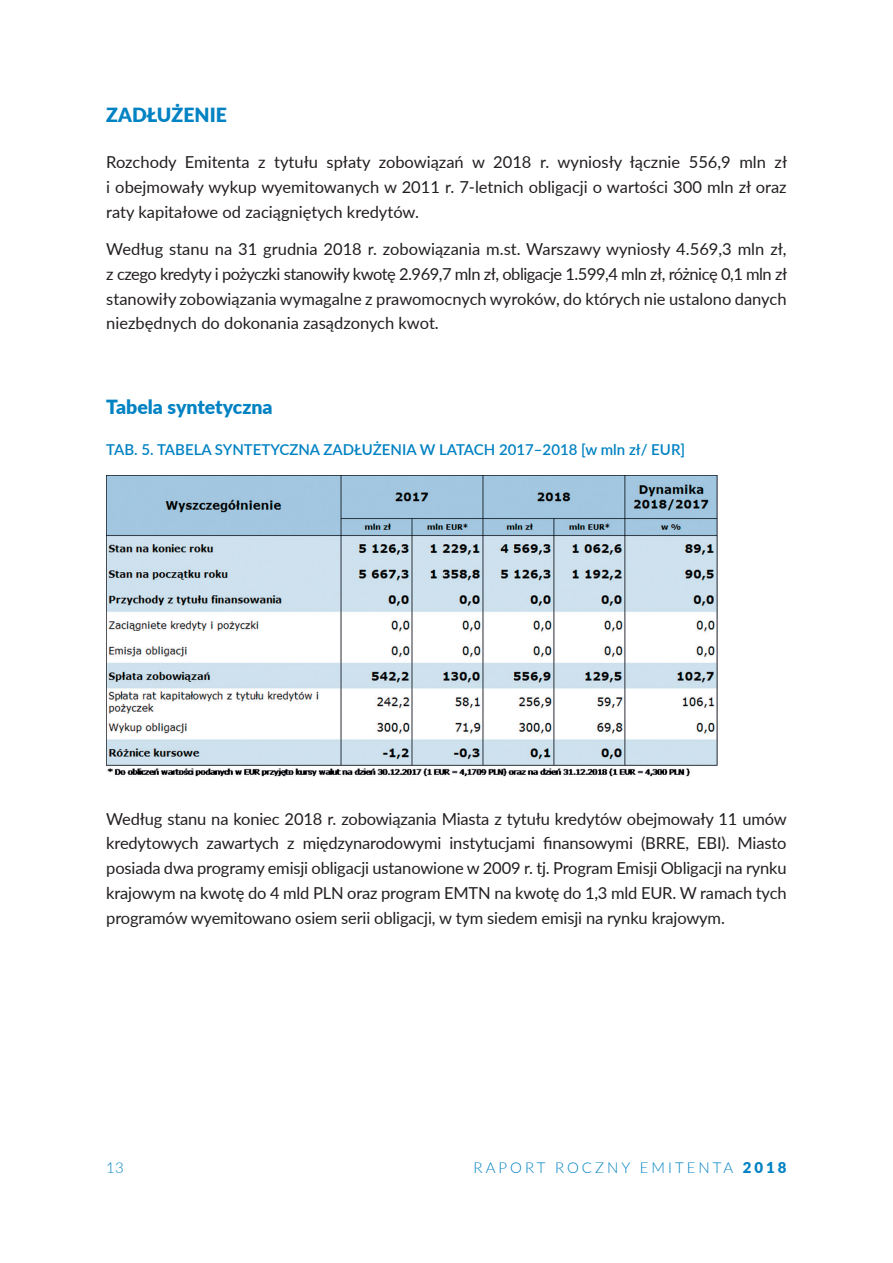
<style>
.page{position:relative;width:893px;height:1263px;background:#fff}
.page>*{position:absolute;margin:0;border:0;box-sizing:border-box;transform-origin:0 0}
.podtytuł{font:900 19.5px "Lato";color:#0082c3}
.tekst{font:16.5px/24.8px "Lato";color:#231f20;text-align:justify}
.podtytuł_2{font:600 15px "Lato";color:#0082c3}
.t1{font:300 15px "Lato";letter-spacing:.2em;color:#0082c3}
.s1{font-weight:900}
</style>
<div class="page">
<img style="left:106px;top:476px;width:612px;height:301px">
<p class="podtytuł" style="left:106px;top:100px;width:122px">ZADŁUŻENIE</p>
<p class="tekst" style="left:106px;top:149px;width:682px">Rozchody Emitenta z tytułu spłaty zobowiązań w 2018 r. wyniosły łącznie 556,9 mln zł i obejmowały wykup wyemitowanych w 2011 r. 7-letnich obligacji o wartości 300 mln zł oraz raty kapitałowe od zaciągniętych kredytów.</p>
<p class="tekst" style="left:106px;top:236px;width:682px">Według stanu na 31 grudnia 2018 r. zobowiązania m.st. Warszawy wyniosły 4.569,3 mln zł, z czego kredyty i pożyczki stanowiły kwotę 2.969,7 mln zł, obligacje 1.599,4 mln zł, różnicę 0,1 mln zł stanowiły zobowiązania wymagalne z prawomocnych wyroków, do których nie ustalono danych niezbędnych do dokonania zasądzonych kwot.</p>
<p class="podtytuł" style="left:106px;top:392px;width:168px">Tabela syntetyczna</p>
<p class="podtytuł_2" style="left:106px;top:438px;width:580px">TAB. 5. TABELA SYNTETYCZNA ZADŁUŻENIA W LATACH 2017–2018 [w mln zł/ EUR]</p>
<p class="tekst" style="left:106px;top:805px;width:682px">Według stanu na koniec 2018 r. zobowiązania Miasta z tytułu kredytów obejmowały 11 umów kredytowych zawartych z międzynarodowymi instytucjami finansowymi (BRRE, EBI). Miasto posiada dwa programy emisji obligacji ustanowione w 2009 r. tj. Program Emisji Obligacji na rynku krajowym na kwotę do 4 mld PLN oraz program EMTN na kwotę do 1,3 mld EUR. W ramach tych programów wyemitowano osiem serii obligacji, w tym siedem emisji na rynku krajowym.</p>
<p class="t1" style="left:106px;top:1157px;width:19px">13</p>
<p class="t1" style="left:474px;top:1157px;width:315px">RAPORT ROCZNY EMITENTA <span class="s1">2018</span></p>
</div>
